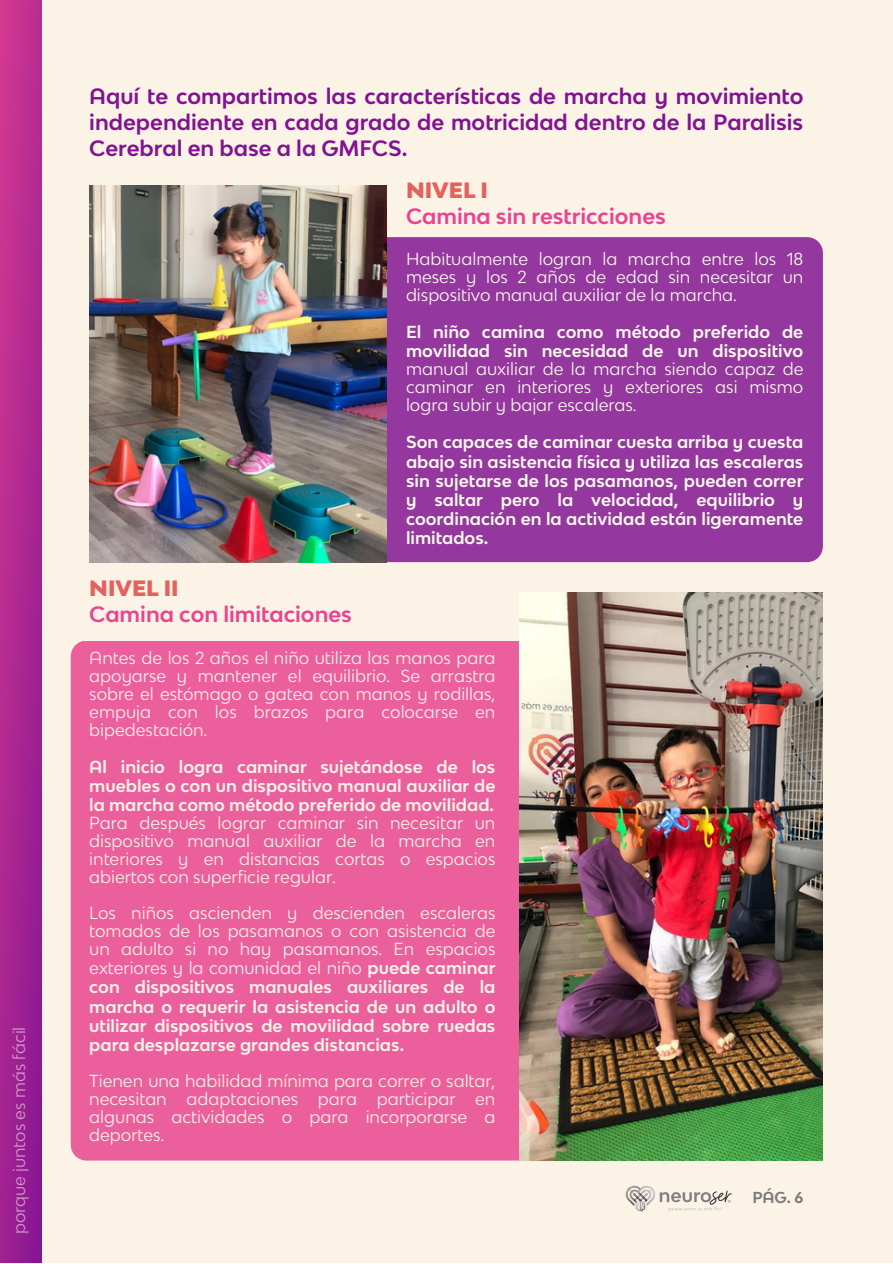
<style>
.page{position:relative;width:893px;height:1264px;background:#fff}
.page>*{position:absolute;margin:0;border:0;box-sizing:border-box;transform-origin:0 0}
.t1{font:700 21px/25.8px "Bw Modelica SS01";color:#811392;text-align:justify}
.t2{font:700 21px "Bw Modelica SS01";color:#ea4390}
.t3{font:900 21px "Bw Modelica SS01";color:#e4615d}
.t4{font:16.5px/18px "Bw Modelica SS01";color:#fcf3e7;text-align:justify}
.t5{font:700 16.5px/18.8px "Bw Modelica SS01";color:#fcf3e7;text-align:justify}
.t6{font:16.5px/18.3px "Bw Modelica SS01";color:#faf8ee;text-align:justify}
.t7{font:700 16.5px/19px "Bw Modelica SS01";color:#faf8ee;text-align:justify}
.t8{font:16.35px "Bw Modelica SS01";color:#faf8ee}
.t9{font:700 15px "Bw Modelica SS01";color:#797979}
.s1{font-weight:700}
.s2{font-weight:400}
</style>
<div class="page">
<div style="left:0;top:0;width:892px;height:1262px;background:#fcf3e7"></div>
<div style="left:386px;top:237px;width:436px;height:325px;background:#94379f"></div>
<div style="left:71px;top:641px;width:448px;height:519px;background:#ec5f9d"></div>
<img style="left:89px;top:185px;width:297px;height:377px">
<img style="left:519px;top:593px;width:303px;height:567px">
<div style="left:0;top:0;width:42px;height:1262px;background:linear-gradient(to bottom,#c63391,#921b92)"></div>
<img style="left:625px;top:1185px;width:107px;height:27px">
<p class="t8" style="left:13px;top:1234px;width:209px;rotate:-90deg">porque juntos es más fácil</p>
<p class="t1" style="left:89px;top:83px;width:715px">Aquí te compartimos las características de marcha y movimiento independiente en cada grado de motricidad dentro de la Paralisis Cerebral en base a la GMFCS.</p>
<p class="t3" style="left:406px;top:177px;width:83px">NIVEL I</p>
<p class="t2" style="left:406px;top:203px;width:261px">Camina sin restricciones</p>
<p class="t6" style="left:406px;top:251px;width:399px">Habitualmente logran la marcha entre los 18 meses y los 2 años de edad sin necesitar un dispositivo manual auxiliar de la marcha.</p>
<p class="t6" style="left:406px;top:324px;width:399px"><span class="s1">El niño camina como método preferido de movilidad sin necesidad de un dispositivo </span>manual auxiliar de la marcha siendo capaz de caminar en interiores y exteriores asi mismo logra subir y bajar escaleras.</p>
<p class="t7" style="left:406px;top:432px;width:399px">Son capaces de caminar cuesta arriba y cuesta abajo sin asistencia física y utiliza las escaleras sin sujetarse de los pasamanos, pueden correr y saltar pero la velocidad, equilibrio y coordinación en la actividad están ligeramente limitados.</p>
<p class="t3" style="left:89px;top:576px;width:91px">NIVEL II</p>
<p class="t2" style="left:89px;top:601px;width:264px">Camina con limitaciones</p>
<p class="t4" style="left:89px;top:650px;width:407px">Antes de los 2 años el niño utiliza las manos para apoyarse y mantener el equilibrio. Se arrastra sobre el estómago o gatea con manos y rodillas, empuja con los brazos para colocarse en bipedestación.</p>
<p class="t5" style="left:89px;top:757px;width:407px">Al inicio logra caminar sujetándose de los muebles o con un dispositivo manual auxiliar de la marcha como método preferido de movilidad.</p>
<p class="t4" style="left:89px;top:815px;width:407px">Para después lograr caminar sin necesitar un dispositivo manual auxiliar de la marcha en interiores y en distancias cortas o espacios abiertos con superficie regular.</p>
<p class="t5" style="left:89px;top:903px;width:407px"><span class="s2">Los niños ascienden y descienden escaleras tomados de los pasamanos o con asistencia de un adulto si no hay pasamanos. En espacios exteriores y la comunidad el niño</span> puede caminar con dispositivos manuales auxiliares de la marcha o requerir la asistencia de un adulto o utilizar dispositivos de movilidad sobre ruedas para desplazarse grandes distancias.</p>
<p class="t4" style="left:89px;top:1073px;width:407px">Tienen una habilidad mínima para correr o saltar, necesitan adaptaciones para participar en algunas actividades o para incorporarse a deportes.</p>
<p class="t9" style="left:752px;top:1188px;width:53px">PÁG. 6</p>
</div>
